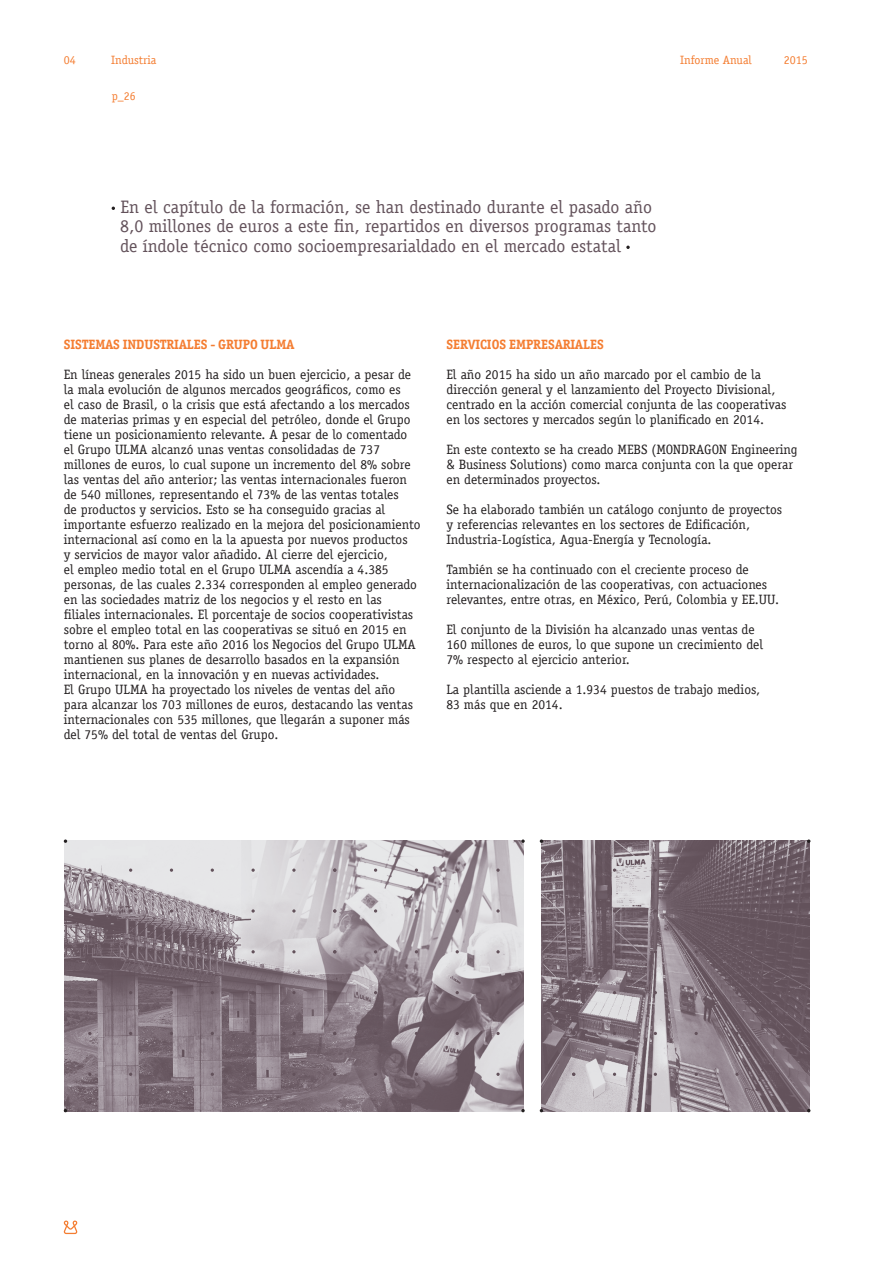
<style>
.page{position:relative;width:893px;height:1263px;background:#fff}
.page>*{position:absolute;margin:0;border:0;box-sizing:border-box;transform-origin:0 0}
.Destacados{font:18px/19.5px "Officina Serif LT";color:#63525b}
.TExto_base{font:13.5px/15px "Officina Serif LT";color:#231f20}
.TExto_base-2{font:700 13.5px "Officina Ser ITC";color:#f47d31}
.t1{font:12px "Officina Serif LT";color:#f47d31}
.t2{font:11.85px "Officina Serif LT";color:#f47d31}
</style>
<div class="page">
<svg style="left:64px;top:1220px;width:14px;height:14px"></svg>
<svg style="left:626px;top:246px;width:4px;height:3px"></svg>
<img style="left:65px;top:841px;width:458px;height:270px">
<img style="left:541px;top:841px;width:268px;height:270px">
<svg style="left:521px;top:1109px;width:4px;height:3px"></svg>
<svg style="left:540px;top:839px;width:3px;height:4px"></svg>
<svg style="left:521px;top:839px;width:4px;height:4px"></svg>
<svg style="left:64px;top:839px;width:3px;height:4px"></svg>
<svg style="left:735px;top:1073px;width:4px;height:3px"></svg>
<svg style="left:694px;top:1073px;width:4px;height:3px"></svg>
<svg style="left:735px;top:1032px;width:4px;height:3px"></svg>
<svg style="left:694px;top:1032px;width:4px;height:3px"></svg>
<svg style="left:735px;top:991px;width:4px;height:3px"></svg>
<svg style="left:694px;top:991px;width:4px;height:3px"></svg>
<svg style="left:735px;top:950px;width:4px;height:3px"></svg>
<svg style="left:694px;top:950px;width:4px;height:3px"></svg>
<svg style="left:776px;top:909px;width:3px;height:4px"></svg>
<svg style="left:735px;top:909px;width:4px;height:4px"></svg>
<svg style="left:694px;top:909px;width:4px;height:4px"></svg>
<svg style="left:654px;top:909px;width:3px;height:4px"></svg>
<svg style="left:613px;top:909px;width:3px;height:4px"></svg>
<svg style="left:572px;top:909px;width:3px;height:4px"></svg>
<svg style="left:776px;top:868px;width:3px;height:4px"></svg>
<svg style="left:735px;top:868px;width:4px;height:4px"></svg>
<svg style="left:694px;top:868px;width:4px;height:4px"></svg>
<svg style="left:654px;top:868px;width:3px;height:4px"></svg>
<svg style="left:613px;top:868px;width:3px;height:4px"></svg>
<svg style="left:572px;top:868px;width:3px;height:4px"></svg>
<svg style="left:496px;top:1073px;width:4px;height:3px"></svg>
<svg style="left:496px;top:1032px;width:4px;height:3px"></svg>
<svg style="left:496px;top:991px;width:4px;height:3px"></svg>
<svg style="left:496px;top:950px;width:4px;height:3px"></svg>
<svg style="left:496px;top:909px;width:4px;height:4px"></svg>
<svg style="left:456px;top:909px;width:3px;height:4px"></svg>
<svg style="left:415px;top:909px;width:3px;height:4px"></svg>
<svg style="left:374px;top:909px;width:3px;height:4px"></svg>
<svg style="left:496px;top:868px;width:4px;height:4px"></svg>
<svg style="left:456px;top:868px;width:3px;height:4px"></svg>
<svg style="left:415px;top:868px;width:3px;height:4px"></svg>
<svg style="left:374px;top:868px;width:3px;height:4px"></svg>
<svg style="left:292px;top:1073px;width:4px;height:3px"></svg>
<svg style="left:251px;top:1073px;width:4px;height:3px"></svg>
<svg style="left:292px;top:1032px;width:4px;height:3px"></svg>
<svg style="left:251px;top:1032px;width:4px;height:3px"></svg>
<svg style="left:292px;top:991px;width:4px;height:3px"></svg>
<svg style="left:251px;top:991px;width:4px;height:3px"></svg>
<svg style="left:292px;top:950px;width:4px;height:3px"></svg>
<svg style="left:251px;top:950px;width:4px;height:3px"></svg>
<svg style="left:333px;top:909px;width:3px;height:4px"></svg>
<svg style="left:292px;top:909px;width:4px;height:4px"></svg>
<svg style="left:251px;top:909px;width:4px;height:4px"></svg>
<svg style="left:211px;top:909px;width:3px;height:4px"></svg>
<svg style="left:170px;top:909px;width:3px;height:4px"></svg>
<svg style="left:129px;top:909px;width:3px;height:4px"></svg>
<svg style="left:88px;top:909px;width:3px;height:4px"></svg>
<svg style="left:333px;top:868px;width:3px;height:4px"></svg>
<svg style="left:292px;top:868px;width:4px;height:4px"></svg>
<svg style="left:251px;top:868px;width:4px;height:4px"></svg>
<svg style="left:211px;top:868px;width:3px;height:4px"></svg>
<svg style="left:170px;top:868px;width:3px;height:4px"></svg>
<svg style="left:129px;top:868px;width:3px;height:4px"></svg>
<svg style="left:88px;top:868px;width:3px;height:4px"></svg>
<p class="t1" style="left:64px;top:53px;width:13px">04</p>
<p class="t1" style="left:111px;top:53px;width:47px">Industria</p>
<p class="t2" style="left:112px;top:89px;width:25px">p_26</p>
<p class="t1" style="left:680px;top:53px;width:73px">Informe Anual</p>
<p class="t1" style="left:784px;top:53px;width:25px">2015</p>
<p class="Destacados" style="left:120px;top:197px;width:538px">En el capítulo de la formación, se han destinado durante el pasado año<br>8,0 millones de euros a este fin, repartidos en diversos programas tanto de índole técnico como socioempresarialdado en el mercado estatal</p>
<p class="TExto_base-2" style="left:64px;top:336px;width:232px">SISTEMAS INDUSTRIALES - GRUPO ULMA</p>
<p class="TExto_base" style="left:64px;top:367px;width:358px">En líneas generales 2015 ha sido un buen ejercicio, a pesar de la mala evolución de algunos mercados geográficos, como es<br>el caso de Brasil, o la crisis que está afectando a los mercados de materias primas y en especial del petróleo, donde el Grupo tiene un posicionamiento relevante. A pesar de lo comentado<br>el Grupo ULMA alcanzó unas ventas consolidadas de 737 millones de euros, lo cual supone un incremento del 8% sobre las ventas del año anterior; las ventas internacionales fueron de 540 millones, representando el 73% de las ventas totales<br>de productos y servicios. Esto se ha conseguido gracias al importante esfuerzo realizado en la mejora del posicionamiento internacional así como en la la apuesta por nuevos productos<br>y servicios de mayor valor añadido. Al cierre del ejercicio,<br>el empleo medio total en el Grupo ULMA ascendía a 4.385 personas, de las cuales 2.334 corresponden al empleo generado en las sociedades matriz de los negocios y el resto en las filiales internacionales. El porcentaje de socios cooperativistas sobre el empleo total en las cooperativas se situó en 2015 en torno al 80%. Para este año 2016 los Negocios del Grupo ULMA mantienen sus planes de desarrollo basados en la expansión internacional, en la innovación y en nuevas actividades.<br>El Grupo ULMA ha proyectado los niveles de ventas del año para alcanzar los 703 millones de euros, destacando las ventas internacionales con 535 millones, que llegarán a suponer más del 75% del total de ventas del Grupo.</p>
<p class="TExto_base-2" style="left:446px;top:336px;width:159px">SERVICIOS EMPRESARIALES</p>
<p class="TExto_base" style="left:446px;top:367px;width:341px">El año 2015 ha sido un año marcado por el cambio de la dirección general y el lanzamiento del Proyecto Divisional, centrado en la acción comercial conjunta de las cooperativas en los sectores y mercados según lo planificado en 2014.</p>
<p class="TExto_base" style="left:446px;top:442px;width:353px">En este contexto se ha creado MEBS (MONDRAGON Engineering &amp; Business Solutions) como marca conjunta con la que operar en determinados proyectos.</p>
<p class="TExto_base" style="left:446px;top:502px;width:337px">Se ha elaborado también un catálogo conjunto de proyectos y referencias relevantes en los sectores de Edificación,<br>Industria-Logística, Agua-Energía y Tecnología.</p>
<p class="TExto_base" style="left:446px;top:562px;width:334px">También se ha continuado con el creciente proceso de internacionalización de las cooperativas, con actuaciones relevantes, entre otras, en México, Perú, Colombia y EE.UU.</p>
<p class="TExto_base" style="left:446px;top:622px;width:318px">El conjunto de la División ha alcanzado unas ventas de<br>160 millones de euros, lo que supone un crecimiento del<br>7% respecto al ejercicio anterior.</p>
<p class="TExto_base" style="left:446px;top:682px;width:315px">La plantilla asciende a 1.934 puestos de trabajo medios,<br>83 más que en 2014.</p>
</div>
